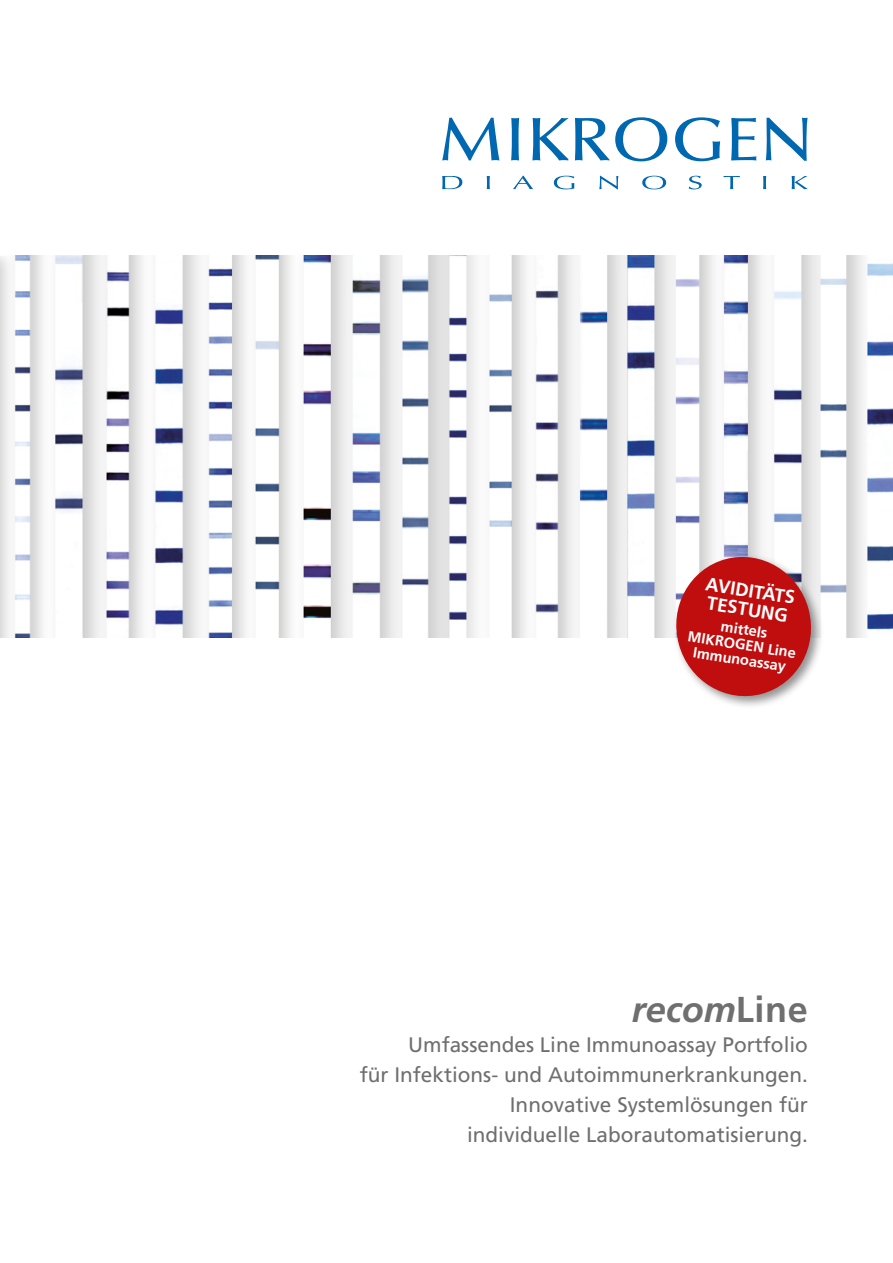
<style>
.page{position:relative;width:893px;height:1263px;background:#fff}
.page>*{position:absolute;margin:0;border:0;box-sizing:border-box;transform-origin:0 0}
.t1{font:italic 700 36px "Frutiger LT Com";color:#706f6f}
.t2{font:21px/30px "Frutiger LT Com";color:#706f6f;text-align:right}
.t3{font:700 18.75px/18.8px "Frutiger LT Com";color:#fff}
.t4{font:700 14.7px/15px "Frutiger LT Com";color:#fff;text-align:center}
.s1{font-style:normal}
</style>
<div class="page">
<svg style="left:442px;top:118px;width:57px;height:42px"></svg>
<svg style="left:511px;top:118px;width:8px;height:42px"></svg>
<svg style="left:532px;top:118px;width:36px;height:42px"></svg>
<svg style="left:575px;top:118px;width:34px;height:42px"></svg>
<svg style="left:615px;top:117px;width:52px;height:44px"></svg>
<svg style="left:675px;top:117px;width:45px;height:44px"></svg>
<svg style="left:731px;top:118px;width:25px;height:42px"></svg>
<svg style="left:766px;top:118px;width:42px;height:43px"></svg>
<svg style="left:442px;top:176px;width:20px;height:13px"></svg>
<svg style="left:487px;top:176px;width:3px;height:13px"></svg>
<svg style="left:513px;top:176px;width:20px;height:13px"></svg>
<svg style="left:554px;top:176px;width:20px;height:13px"></svg>
<svg style="left:599px;top:176px;width:19px;height:13px"></svg>
<svg style="left:642px;top:176px;width:24px;height:13px"></svg>
<svg style="left:689px;top:176px;width:13px;height:13px"></svg>
<svg style="left:723px;top:176px;width:17px;height:13px"></svg>
<svg style="left:763px;top:176px;width:3px;height:13px"></svg>
<svg style="left:792px;top:176px;width:16px;height:13px"></svg>
<img style="left:0;top:255px;width:890px;height:383px">
<img style="left:890px;top:263px;width:3px;height:367px">
<div style="left:672px;top:553px;width:151px;height:156px;background:#706f6f;opacity:.75"></div>
<svg style="left:669px;top:549px;width:149px;height:154px"></svg>
<p class="t3" style="left:707px;top:574px;width:91px;rotate:9deg">AVIDITÄTS<br>TESTUNG</p>
<p class="t4" style="left:691px;top:614px;width:111px;rotate:9deg">mittels<br>MIKROGEN Line<br>Immunoassay</p>
<h1 class="t1" style="left:632px;top:988px;width:178px">recom<span class="s1">Line</span></h1>
<p class="t2" style="left:360px;top:1030px;width:450px">Umfassendes Line Immunoassay Portfolio<br>für Infektions- und Autoimmunerkrankungen.<br>Innovative Systemlösungen für<br>individuelle Laborautomatisierung.</p>
</div>
